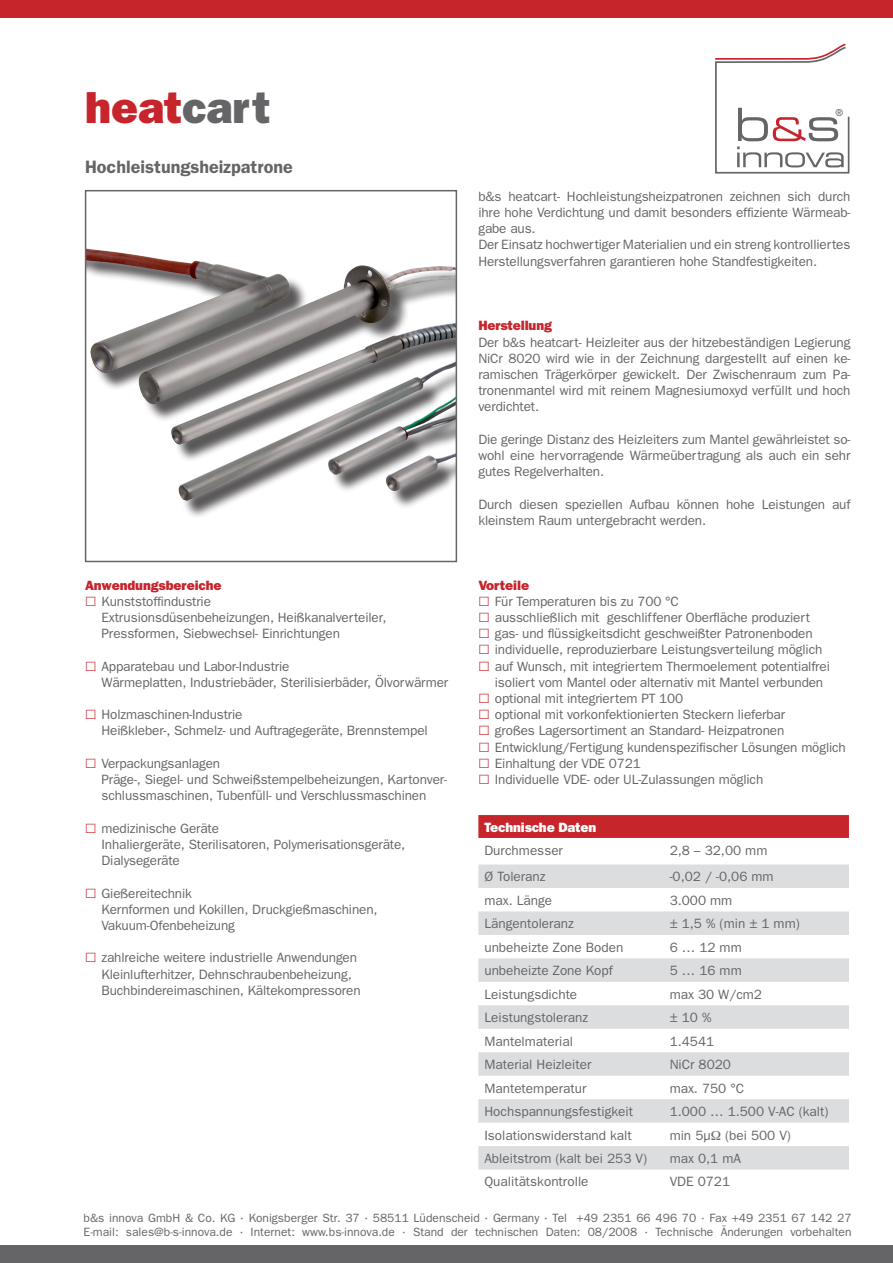
<style>
.page{position:relative;width:893px;height:1263px;background:#fff}
.page>*{position:absolute;margin:0;border:0;box-sizing:border-box;transform-origin:0 0}
.t1{font:800 45px "Franklin Gothic";color:#c6252c}
.t2{font:600 18px "Franklin Gothic";color:#656568}
.t3{font:13.5px/16.2px "Franklin Gothic";letter-spacing:-.01em;color:#656568;text-align:justify}
.t4{font:800 13.5px "Franklin Gothic";letter-spacing:-.01em;color:#c6252c}
.t5{font:800 13.5px "Franklin Gothic";letter-spacing:-.01em;color:#fff}
.t6{font:12px/14.4px "Franklin Gothic";color:#656568}
.t7{font:9.6px "Eurostile Extended Two";color:#656568}
.s1{color:#656568}
.s2{font-family:"European Pi Three";color:#c6252c}
</style>
<div class="page">
<svg style="left:715px;top:43px;width:134px;height:131px"></svg>
<div style="left:86px;top:248px;width:370px;height:270px;background:#231f20;opacity:.75"></div>
<img style="left:88px;top:248px;width:366px;height:199px">
<div style="left:85px;top:190px;width:372px;height:372px;border:2px solid #656568"></div>
<div style="left:0;top:0;width:893px;height:18px;background:#c6252c"></div>
<div style="left:0;top:1246px;width:893px;height:17px;background:#656568"></div>
<div style="left:478px;top:815px;width:371px;height:23px;background:#c6252c"></div>
<svg style="left:478px;top:864px;width:371px;height:305px;fill:#dcdddf"></svg>
<svg style="left:711px;top:1130px;width:9px;height:9px"></svg>
<p class="t1" style="left:85px;top:81px;width:187px">heat<span class="s1">cart</span></p>
<p class="t2" style="left:85px;top:156px;width:209px">Hochleistungsheizpatrone</p>
<p class="t4" style="left:85px;top:577px;width:138px">Anwendungsbereiche</p>
<p class="t3" style="left:85px;top:593px;width:127px"><span class="s2">l</span> Kunststoffindustrie</p>
<p class="t3" style="left:102px;top:609px;width:286px">Extrusionsdüsenbeheizungen, Heißkanalverteiler,</p>
<p class="t3" style="left:102px;top:625px;width:240px">Pressformen, Siebwechsel- Einrichtungen</p>
<p class="t3" style="left:85px;top:658px;width:206px"><span class="s2">l</span> Apparatebau und Labor-Industrie</p>
<p class="t3" style="left:102px;top:674px;width:348px">Wärmeplatten, Industriebäder, Sterilisierbäder, Ölvorwärmer</p>
<p class="t3" style="left:85px;top:706px;width:159px"><span class="s2">l</span> Holzmaschinen-Industrie</p>
<p class="t3" style="left:102px;top:722px;width:328px">Heißkleber-, Schmelz- und Auftragegeräte, Brennstempel</p>
<p class="t3" style="left:85px;top:755px;width:137px"><span class="s2">l</span> Verpackungsanlagen</p>
<p class="t3" style="left:102px;top:771px;width:347px">Präge-, Siegel- und Schweißstempelbeheizungen, Kartonver-</p>
<p class="t3" style="left:102px;top:787px;width:326px">schlussmaschinen, Tubenfüll- und Verschlussmaschinen</p>
<p class="t3" style="left:85px;top:820px;width:135px"><span class="s2">l</span> medizinische Geräte</p>
<p class="t3" style="left:102px;top:836px;width:305px">Inhaliergeräte, Sterilisatoren, Polymerisationsgeräte,</p>
<p class="t3" style="left:102px;top:852px;width:80px">Dialysegeräte</p>
<p class="t3" style="left:85px;top:884px;width:108px"><span class="s2">l</span> Gießereitechnik</p>
<p class="t3" style="left:102px;top:901px;width:277px">Kernformen und Kokillen, Druckgießmaschinen,</p>
<p class="t3" style="left:102px;top:917px;width:135px">Vakuum-Ofenbeheizung</p>
<p class="t3" style="left:85px;top:949px;width:274px"><span class="s2">l</span> zahlreiche weitere industrielle Anwendungen</p>
<p class="t3" style="left:102px;top:965px;width:252px">Kleinlufterhitzer, Dehnschraubenbeheizung,</p>
<p class="t3" style="left:102px;top:982px;width:261px">Buchbindereimaschinen, Kältekompressoren</p>
<p class="t7" style="left:835px;top:106px;width:9px">®</p>
<p class="t3" style="left:478px;top:188px;width:374px">b&amp;s heatcart- Hochleistungsheizpatronen zeichnen sich durch ihre hohe Verdichtung und damit besonders effiziente Wärmeab&shy;gabe aus.</p>
<p class="t3" style="left:478px;top:236px;width:374px">Der Einsatz hochwertiger Materialien und ein streng kontrolliertes<br>Herstellungsverfahren garantieren hohe Standfestigkeiten.</p>
<p class="t4" style="left:478px;top:318px;width:75px">Herstellung</p>
<p class="t3" style="left:478px;top:334px;width:374px">Der b&amp;s heatcart- Heizleiter aus der hitzebeständigen Legierung NiCr 8020 wird wie in der Zeichnung dargestellt auf einen ke&shy;ramischen Trägerkörper gewickelt. Der Zwischenraum zum Pa&shy;tronenmantel wird mit reinem Magnesiumoxyd verfüllt und hoch verdichtet.</p>
<p class="t3" style="left:478px;top:431px;width:374px">Die geringe Distanz des Heizleiters zum Mantel gewährleistet so&shy;wohl eine hervorragende Wärmeübertragung als auch ein sehr gutes Regelverhalten.</p>
<p class="t3" style="left:478px;top:496px;width:374px">Durch diesen speziellen Aufbau können hohe Leistungen auf kleinstem Raum untergebracht werden.</p>
<p class="t4" style="left:478px;top:577px;width:52px">Vorteile</p>
<p class="t3" style="left:478px;top:593px;width:202px"><span class="s2">l</span> Für Temperaturen bis zu 700 °C</p>
<p class="t3" style="left:478px;top:609px;width:333px"><span class="s2">l</span> ausschließlich mit geschliffener Oberfläche produziert</p>
<p class="t3" style="left:478px;top:625px;width:336px"><span class="s2">l</span> gas- und flüssigkeitsdicht geschweißter Patronenboden</p>
<p class="t3" style="left:478px;top:641px;width:345px"><span class="s2">l</span> individuelle, reproduzierbare Leistungsverteilung möglich</p>
<p class="t3" style="left:478px;top:658px;width:353px"><span class="s2">l</span> auf Wunsch, mit integriertem Thermoelement potentialfrei</p>
<p class="t3" style="left:495px;top:674px;width:330px">isoliert vom Mantel oder alternativ mit Mantel verbunden</p>
<p class="t3" style="left:478px;top:690px;width:206px"><span class="s2">l</span> optional mit integriertem PT 100</p>
<p class="t3" style="left:478px;top:706px;width:308px"><span class="s2">l</span> optional mit vorkonfektionierten Steckern lieferbar</p>
<p class="t3" style="left:478px;top:722px;width:307px"><span class="s2">l</span> großes Lagersortiment an Standard- Heizpatronen</p>
<p class="t3" style="left:478px;top:739px;width:369px"><span class="s2">l</span> Entwicklung/Fertigung kundenspezifischer Lösungen möglich</p>
<p class="t3" style="left:478px;top:755px;width:164px"><span class="s2">l</span> Einhaltung der VDE 0721</p>
<p class="t3" style="left:478px;top:771px;width:286px"><span class="s2">l</span> Individuelle VDE- oder UL-Zulassungen möglich</p>
<p class="t5" style="left:484px;top:819px;width:113px">Technische Daten</p>
<p class="t3" style="left:484px;top:842px;width:80px">Durchmesser</p>
<p class="t3" style="left:670px;top:842px;width:99px">2,8 – 32,00 mm</p>
<p class="t3" style="left:484px;top:868px;width:63px">Ø Toleranz</p>
<p class="t3" style="left:670px;top:868px;width:105px">-0,02 / -0,06 mm</p>
<p class="t3" style="left:484px;top:892px;width:69px">max. Länge</p>
<p class="t3" style="left:670px;top:892px;width:64px">3.000 mm</p>
<p class="t3" style="left:484px;top:915px;width:91px">Längentoleranz</p>
<p class="t3" style="left:670px;top:915px;width:132px">± 1,5 % (min ± 1 mm)</p>
<p class="t3" style="left:484px;top:939px;width:141px">unbeheizte Zone Boden</p>
<p class="t3" style="left:670px;top:939px;width:74px">6 … 12 mm</p>
<p class="t3" style="left:484px;top:962px;width:130px">unbeheizte Zone Kopf</p>
<p class="t3" style="left:670px;top:962px;width:74px">5 … 16 mm</p>
<p class="t3" style="left:484px;top:986px;width:94px">Leistungsdichte</p>
<p class="t3" style="left:670px;top:986px;width:94px">max 30 W/cm2</p>
<p class="t3" style="left:484px;top:1009px;width:105px">Leistungstoleranz</p>
<p class="t3" style="left:670px;top:1009px;width:43px">± 10 %</p>
<p class="t3" style="left:484px;top:1033px;width:90px">Mantelmaterial</p>
<p class="t3" style="left:670px;top:1033px;width:46px">1.4541</p>
<p class="t3" style="left:484px;top:1056px;width:108px">Material Heizleiter</p>
<p class="t3" style="left:670px;top:1056px;width:63px">NiCr 8020</p>
<p class="t3" style="left:484px;top:1080px;width:104px">Mantetemperatur</p>
<p class="t3" style="left:670px;top:1080px;width:76px">max. 750 °C</p>
<p class="t3" style="left:484px;top:1103px;width:150px">Hochspannungsfestigkeit</p>
<p class="t3" style="left:670px;top:1103px;width:160px">1.000 … 1.500 V-AC (kalt)</p>
<p class="t3" style="left:484px;top:1126px;width:149px">Isolationswiderstand kalt</p>
<p class="t3" style="left:670px;top:1126px;width:123px">min 5µ (bei 500 V)</p>
<p class="t3" style="left:484px;top:1150px;width:164px">Ableitstrom (kalt bei 253 V)</p>
<p class="t3" style="left:670px;top:1150px;width:73px">max 0,1 mA</p>
<p class="t3" style="left:484px;top:1173px;width:106px">Qualitätskontrolle</p>
<p class="t3" style="left:670px;top:1173px;width:62px">VDE 0721</p>
<p class="t6" style="left:84px;top:1210px;width:769px">b&amp;s innova GmbH &amp; Co. KG · Konigsberger Str. 37 · 58511 Lüdenscheid · Germany · Tel +49 2351 66 496 70 · Fax +49 2351 67 142 27<br>E-mail: sales@b-s-innova.de · Internet: www.bs-innova.de · Stand der technischen Daten: 08/2008 · Technische Änderungen vorbehalten</p>
</div>
